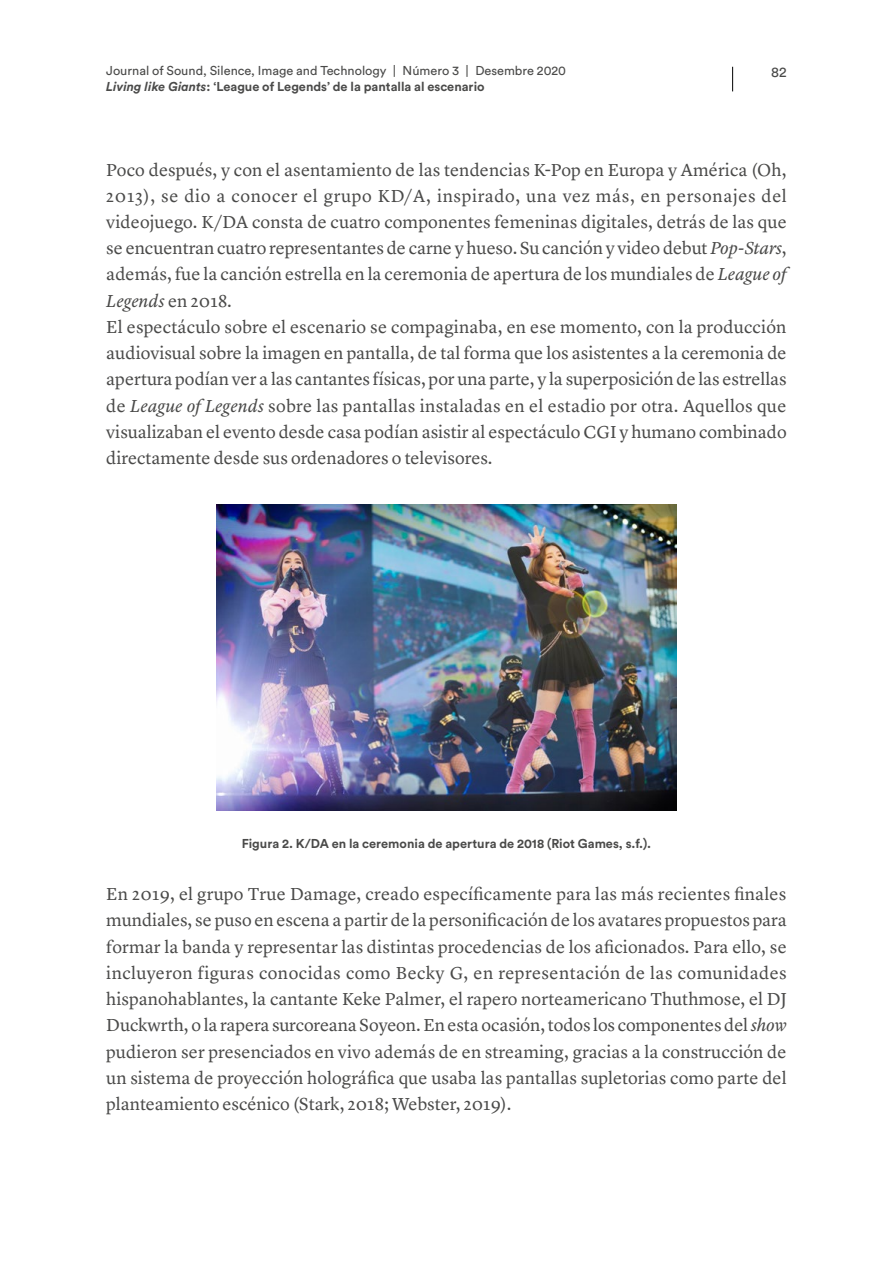
<style>
.page{position:relative;width:893px;height:1263px;background:#fff}
.page>*{position:absolute;margin:0;border:0;box-sizing:border-box;transform-origin:0 0}
.t1{font:18px/26.2px "Lyon Text";color:#4a4a49}
.t2{font:14.25px "Circular Std";color:#4a4a49}
.t3{font:12.75px/15.8px "Circular Std";color:#4a4a49}
.t4{font:700 12.75px "Circular Std";color:#4a4a49}
.s1{font-weight:700;font-style:italic}
.s2{font-weight:700}
.s3{font-style:italic}
</style>
<div class="page">
<svg style="left:732px;top:67px;width:1px;height:24px"></svg>
<img style="left:217px;top:504px;width:459px;height:306px">
<p class="t3" style="left:106px;top:63px;width:461px">Journal of Sound, Silence, Image and Technology | Número 3 | Desembre 2020<br><span class="s1">Living like Giants</span><span class="s2">: ‘League of Legends’ de la pantalla al escenario</span></p>
<p class="t2" style="left:771px;top:64px;width:17px">82</p>
<p class="t1" style="left:106px;top:155px;width:682px">Poco después, y con el asentamiento de las tendencias K-Pop en Europa y América (Oh, 2013), se dio a conocer el grupo KD/A, inspirado, una vez más, en personajes del videojuego. K/DA consta de cuatro componentes femeninas digitales, detrás de las que se encuentran cuatro representantes de carne y hueso. Su canción y video debut <span class="s3">Pop-Stars</span>, además, fue la canción estrella en la ceremonia de apertura de los mundiales de <span class="s3">League of Legends</span> en 2018.<br>El espectáculo sobre el escenario se compaginaba, en ese momento, con la producción audiovisual sobre la imagen en pantalla, de tal forma que los asistentes a la ceremonia de apertura podían ver a las cantantes físicas, por una parte, y la superposición de las estrellas de <span class="s3">League of Legends</span> sobre las pantallas instaladas en el estadio por otra. Aquellos que visualizaban el evento desde casa podían asistir al espectáculo CGI y humano combinado directamente desde sus ordenadores o televisores.</p>
<p class="t4" style="left:242px;top:835px;width:411px">Figura 2. K/DA en la ceremonia de apertura de 2018 (Riot Games, s.f.).</p>
<p class="t1" style="left:106px;top:879px;width:682px;text-align:justify">En 2019, el grupo True Damage, creado específicamente para las más recientes finales mundiales, se puso en escena a partir de la personificación de los avatares propuestos para formar la banda y representar las distintas procedencias de los aficionados. Para ello, se incluyeron figuras conocidas como Becky G, en representación de las comunidades hispanohablantes, la cantante Keke Palmer, el rapero norteamericano Thuthmose, el DJ Duckwrth, o la rapera surcoreana Soyeon. En esta ocasión, todos los componentes del <span class="s3">show </span>pudieron ser presenciados en vivo además de en streaming, gracias a la construcción de un sistema de proyección holográfica que usaba las pantallas supletorias como parte del planteamiento escénico (Stark, 2018; Webster, 2019).</p>
</div>
